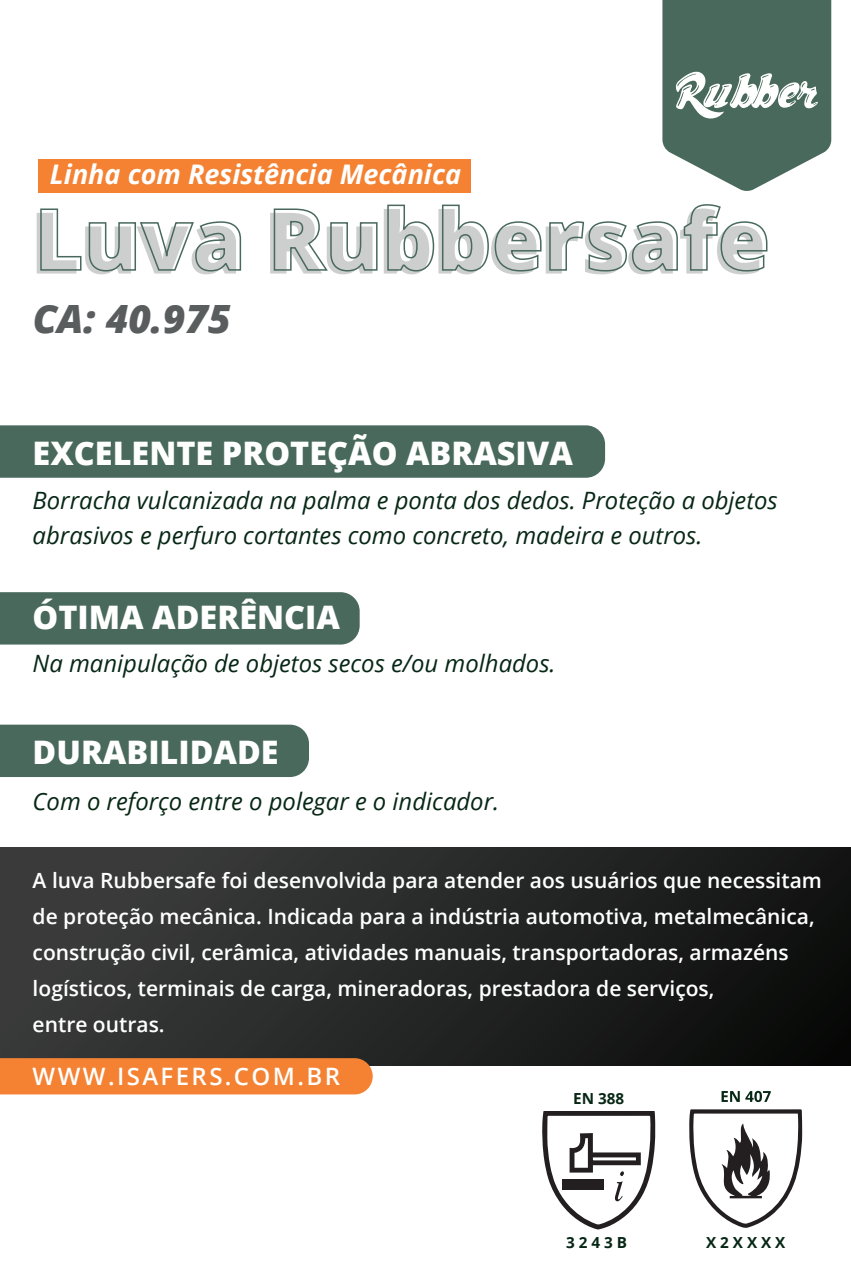
<style>
.page{position:relative;width:851px;height:1276px;background:#fff}
.page>*{position:absolute;margin:0;border:0;box-sizing:border-box;transform-origin:0 0}
.t1{font:800 84.9px "Open Sans";color:#cdcece}
.t2{font:italic 800 39px "Open Sans";color:#5a5d5e}
.t3{font:800 32.4px "Open Sans";color:#fff}
.t4{font:italic 700 27px "Open Sans";color:#fff}
.t5{font:italic 24px/35.1px "Open Sans";color:#072715}
.t6{font:600 24px "Open Sans";letter-spacing:.1em;color:#fff}
.t7{font:600 21px/36px "Open Sans";color:#fff}
.t8{font:700 15.3px "Open Sans";color:#072715}
</style>
<div class="page">
<svg style="left:40px;top:208px;width:42px;height:63px"></svg>
<svg style="left:88px;top:221px;width:154px;height:51px"></svg>
<svg style="left:273px;top:208px;width:105px;height:64px"></svg>
<svg style="left:387px;top:204px;width:48px;height:68px"></svg>
<svg style="left:442px;top:204px;width:100px;height:68px"></svg>
<svg style="left:549px;top:204px;width:219px;height:68px"></svg>
<div style="left:39px;top:159px;width:432px;height:34px;background:#f48232"></div>
<div style="left:0;top:724px;width:309px;height:53px;background:#48695c"></div>
<div style="left:0;top:847px;width:850px;height:218px;background:linear-gradient(to right,#3d3e3e,#0e0f0f)"></div>
<div style="left:0;top:425px;width:605px;height:53px;background:#48695c"></div>
<div style="left:0;top:1058px;width:372px;height:36px;background:#f48232"></div>
<div style="left:0;top:592px;width:359px;height:52px;background:#48695c"></div>
<svg style="left:662px;top:0;width:169px;height:191px"></svg>
<svg style="left:542px;top:1111px;width:113px;height:118px"></svg>
<svg style="left:721px;top:1091px;width:18px;height:11px"></svg>
<svg style="left:745px;top:1091px;width:25px;height:11px"></svg>
<svg style="left:689px;top:1109px;width:113px;height:118px"></svg>
<p class="t4" style="left:50px;top:155px;width:412px">Linha com Resistência Mecânica</p>
<h1 class="t1" style="left:30px;top:178px;width:737px">Luva Rubbersafe</h1>
<h2 class="t2" style="left:33px;top:290px;width:200px">CA: 40.975</h2>
<h3 class="t3" style="left:33px;top:428px;width:541px">EXCELENTE PROTEÇÃO ABRASIVA</h3>
<p class="t5" style="left:33px;top:482px;width:746px">Borracha vulcanizada na palma e ponta dos dedos. Proteção a objetos abrasivos e perfuro cortantes como concreto, madeira e outros.</p>
<h3 class="t3" style="left:33px;top:593px;width:309px">ÓTIMA ADERÊNCIA</h3>
<p class="t5" style="left:33px;top:645px;width:524px">Na manipulação de objetos secos e/ou molhados.</p>
<h3 class="t3" style="left:33px;top:728px;width:247px">DURABILIDADE</h3>
<p class="t5" style="left:33px;top:783px;width:468px">Com o reforço entre o polegar e o indicador.</p>
<p class="t7" style="left:33px;top:862px;width:790px">A luva Rubbersafe foi desenvolvida para atender aos usuários que necessitam de proteção mecânica. Indicada para a indústria automotiva, metalmecânica, construção civil, cerâmica, atividades manuais, transportadoras, armazéns logísticos, terminais de carga, mineradoras, prestadora de serviços,<br>entre outras.</p>
<p class="t6" style="left:33px;top:1059px;width:309px">WWW.ISAFERS.COM.BR</p>
<p class="t8" style="left:573px;top:1087px;width:53px">EN 388</p>
<p class="t8" style="left:566px;top:1231px;width:62px">3 2 4 3 B</p>
<p class="t8" style="left:706px;top:1231px;width:81px">X 2 X X X X</p>
</div>
